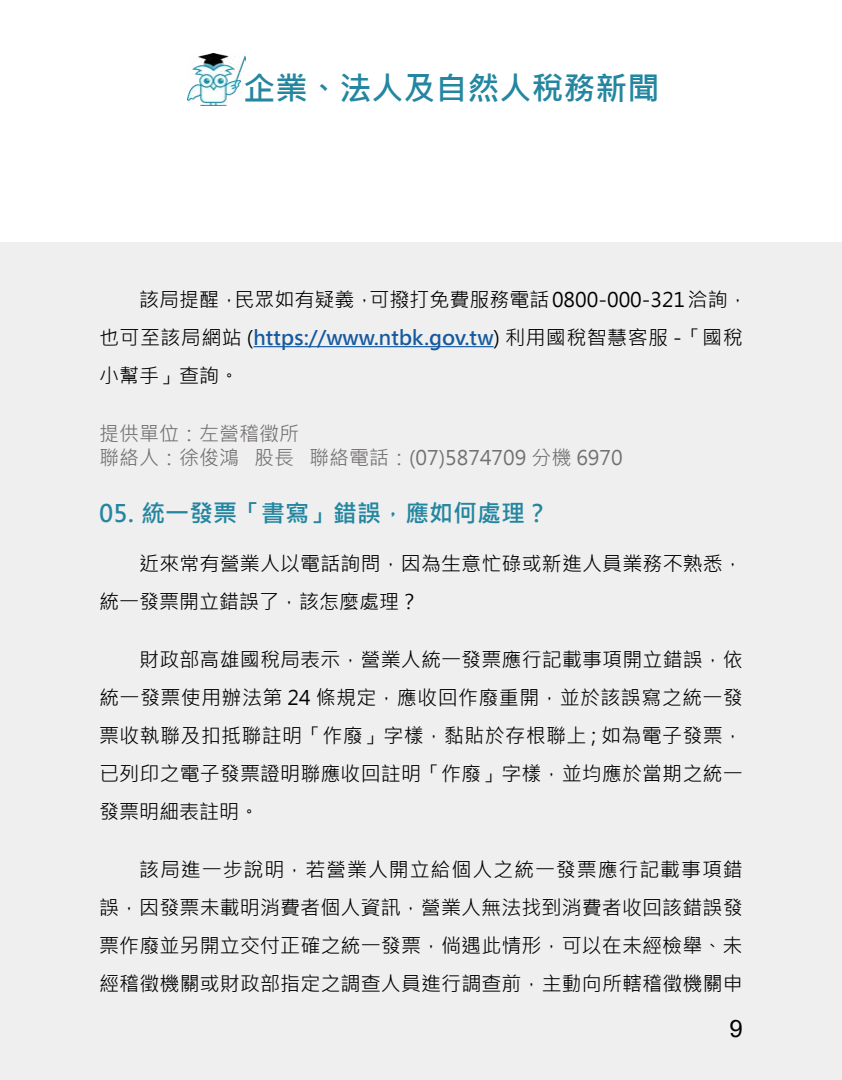
<style>
.page{position:relative;width:842px;height:1080px;background:#fff}
.page>*{position:absolute;margin:0;border:0;box-sizing:border-box;transform-origin:0 0}
.t1{font:700 32px "Microsoft Jheng Hei";color:#2486a0}
.t2{font:700 24px "Microsoft Jheng Hei";color:#2486a0}
.t3{font:24px "Arial";color:#000}
.t4{font:20px/38px "Microsoft Jheng Hei";letter-spacing:.005em;color:#000}
.t5{font:20px/24px "Microsoft Jheng Hei";color:#737070}
.s1{font-weight:700;color:#15599f}
</style>
<div class="page">
<div style="left:0;top:243px;width:842px;height:837px;background:#efefef"></div>
<hr style="left:253px;top:346px;width:241px;height:1px;background:#15599f">
<img style="left:188px;top:53px;width:57px;height:53px">
<h1 class="t1" style="left:243px;top:68px;width:417px">企業、法人及自然人稅務新聞</h1>
<p class="t4" style="left:99px;top:281px;width:650px;text-indent:40px">該局提醒，民眾如有疑義，可撥打免費服務電話 0800-000-321 洽詢，也可至該局網站 (<span class="s1">https://www.ntbk.gov.tw</span>) 利用國稅智慧客服 -「國稅小幫手」查詢。</p>
<p class="t5" style="left:99px;top:422px;width:525px">提供單位：左營稽徵所<br>聯絡人：徐俊鴻 股長 聯絡電話：(07)5874709 分機 6970</p>
<p class="t2" style="left:99px;top:499px;width:451px">05. 統一發票「書寫」錯誤，應如何處理？</p>
<p class="t4" style="left:99px;top:545px;width:645px;text-indent:40px">近來常有營業人以電話詢問，因為生意忙碌或新進人員業務不熟悉，統一發票開立錯誤了，該怎麼處理？</p>
<p class="t4" style="left:99px;top:641px;width:645px;text-align:justify;text-indent:40px">財政部高雄國稅局表示，營業人統一發票應行記載事項開立錯誤，依統一發票使用辦法第 24 條規定，應收回作廢重開，並於該誤寫之統一發票收執聯及扣抵聯註明「作廢」字樣，黏貼於存根聯上 ; 如為電子發票，已列印之電子發票證明聯應收回註明「作廢」字樣，並均應於當期之統一發票明細表註明。</p>
<p class="t4" style="left:99px;top:851px;width:645px;text-align:justify;text-indent:40px">該局進一步說明，若營業人開立給個人之統一發票應行記載事項錯誤，因發票未載明消費者個人資訊，營業人無法找到消費者收回該錯誤發票作廢並另開立交付正確之統一發票，倘遇此情形，可以在未經檢舉、未經稽徵機關或財政部指定之調查人員進行調查前，主動向所轄稽徵機關申</p>
<p class="t3" style="left:729px;top:1012px;width:15px">9</p>
</div>
